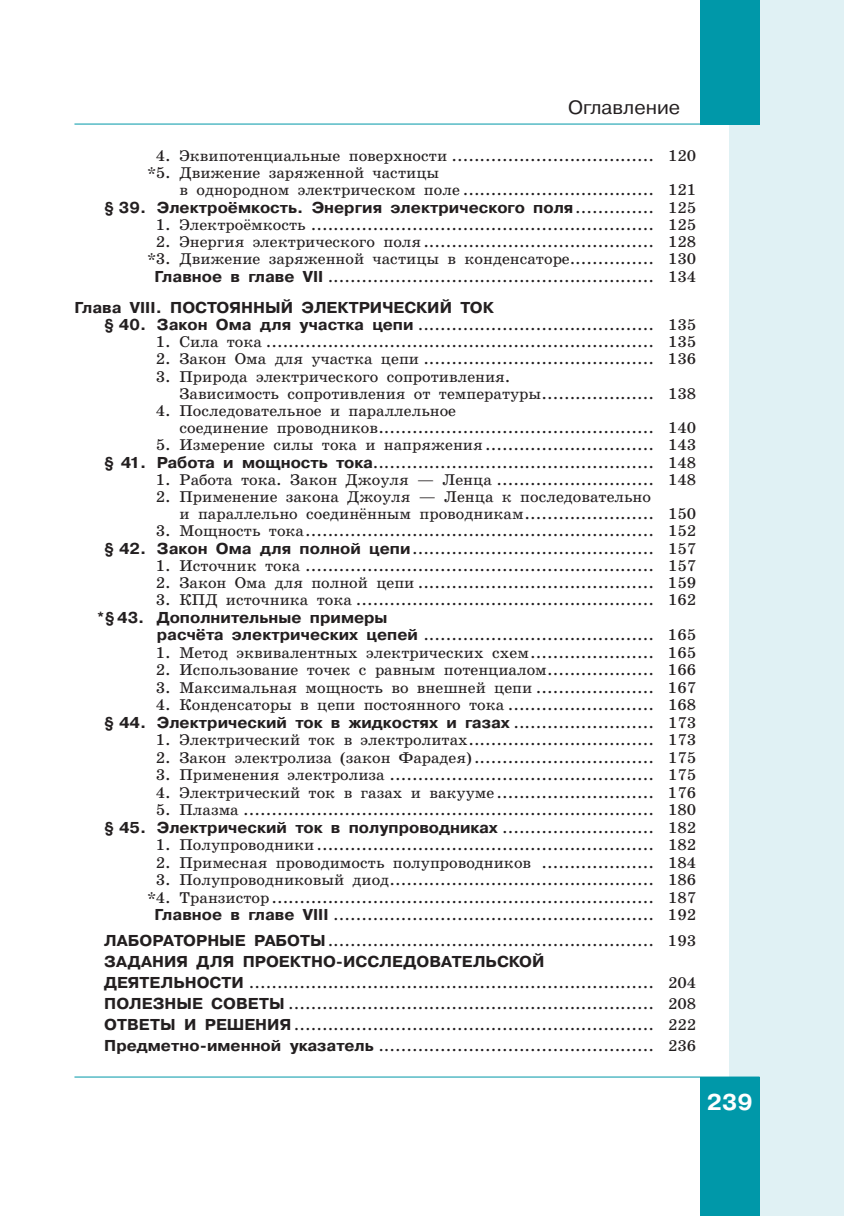
<style>
.page{position:relative;width:844px;height:1216px;background:#fff}
.page>*{position:absolute;margin:0;border:0;box-sizing:border-box;transform-origin:0 0}
.t1{font:700 22.75px "Pragmatica C San Pin";color:#fff}
.t2{font:19.25px "Pragmatica C San Pin";color:#231f20}
.основной{font:15.75px/17.2px "School Book C San Pin";color:#231f20}
.основной-2{font:700 15.75px/17.5px "Pragmatica C San Pin";color:#231f20}
.s1{font-family:"School Book C San Pin";font-weight:400}
.s2{font-family:"Pragmatica C San Pin";font-weight:700}
</style>
<div class="page">
<div style="left:729px;top:0;width:114px;height:1215px;background:#e0f1f4"></div>
<div style="left:699px;top:1076px;width:60px;height:139px;background:#0098a9"></div>
<div style="left:699px;top:0;width:60px;height:124px;background:#0098a9"></div>
<hr style="left:74px;top:124px;width:685px;height:1px;background:#0098a9">
<hr style="left:74px;top:1076px;width:685px;height:1px;background:#0098a9">
<p class="t2" style="left:568px;top:97px;width:113px">Оглавление</p>
<p class="основной" style="left:156px;top:147px;width:542px">4. Эквипотенциальные поверхности .................................... 120</p>
<p class="основной" style="left:179px;top:164px;width:518px;text-indent:-32px">*5. Движение заряженной частицы<br>в однородном электрическом поле .................................. 121</p>
<p class="основной-2" style="left:104px;top:199px;width:593px">§ 39. Электроёмкость. Энергия электрического поля<span class="s1">.............. 125</span></p>
<p class="основной" style="left:156px;top:216px;width:542px">1. Электроёмкость ............................................................. 125</p>
<p class="основной" style="left:156px;top:233px;width:542px">2. Энергия электрического поля......................................... 128</p>
<p class="основной" style="left:147px;top:251px;width:550px">*3. Движение заряженной частицы в конденсаторе............... 130</p>
<p class="основной" style="left:154px;top:268px;width:543px"><span class="s2">Главное в главе VII</span> .......................................................... 134</p>
<p class="основной-2" style="left:74px;top:298px;width:421px">Глава VIII. ПОСТОЯННЫЙ ЭЛЕКТРИЧЕСКИЙ ТОК</p>
<p class="основной" style="left:104px;top:316px;width:593px"><span class="s2">§ 40. Закон Ома для участка цепи</span> .......................................... 135</p>
<p class="основной" style="left:156px;top:333px;width:542px">1. Сила тока ..................................................................... 135</p>
<p class="основной" style="left:156px;top:350px;width:542px">2. Закон Ома для участка цепи ......................................... 136</p>
<p class="основной" style="left:179px;top:368px;width:518px;text-indent:-24px">3. Природа электрического сопротивления.<br>Зависимость сопротивления от температуры.................... 138</p>
<p class="основной" style="left:179px;top:402px;width:518px;text-indent:-24px">4. Последовательное и параллельное<br>соединение проводников................................................. 140</p>
<p class="основной" style="left:156px;top:436px;width:542px">5. Измерение силы тока и напряжения .............................. 143</p>
<p class="основной" style="left:104px;top:454px;width:593px"><span class="s2">§ 41. Работа и мощность тока</span>.................................................. 148</p>
<p class="основной" style="left:156px;top:471px;width:542px">1. Работа тока. Закон Джоуля — Ленца ............................ 148</p>
<p class="основной" style="left:179px;top:488px;width:518px;text-indent:-24px">2. Применение закона Джоуля — Ленца к последовательно<br>и параллельно соединённым проводникам....................... 150</p>
<p class="основной" style="left:156px;top:522px;width:542px">3. Мощность тока.............................................................. 152</p>
<p class="основной" style="left:104px;top:540px;width:593px"><span class="s2">§ 42. Закон Ома для полной цепи</span>........................................... 157</p>
<p class="основной" style="left:156px;top:557px;width:542px">1. Источник тока .............................................................. 157</p>
<p class="основной" style="left:156px;top:574px;width:542px">2. Закон Ома для полной цепи .......................................... 159</p>
<p class="основной" style="left:156px;top:591px;width:542px">3. КПД источника тока ..................................................... 162</p>
<p class="основной-2" style="left:157px;top:608px;width:541px;text-indent:-60px">*§ 43. Дополнительные примеры<br>расчёта электрических цепей <span class="s1">......................................... 165</span></p>
<p class="основной" style="left:156px;top:644px;width:542px">1. Метод эквивалентных электрических схем...................... 165</p>
<p class="основной" style="left:156px;top:661px;width:542px">2. Использование точек с равным потенциалом................... 166</p>
<p class="основной" style="left:156px;top:679px;width:542px">3. Максимальная мощность во внешней цепи ..................... 167</p>
<p class="основной" style="left:156px;top:696px;width:542px">4. Конденсаторы в цепи постоянного тока .......................... 168</p>
<p class="основной-2" style="left:104px;top:713px;width:593px">§ 44. Электрический ток в жидкостях и газах <span class="s1">......................... 173</span></p>
<p class="основной" style="left:156px;top:731px;width:542px">1. Электрический ток в электролитах................................. 173</p>
<p class="основной" style="left:156px;top:749px;width:542px">2. Закон электролиза (закон Фарадея)................................ 175</p>
<p class="основной" style="left:156px;top:766px;width:542px">3. Применения электролиза ............................................... 175</p>
<p class="основной" style="left:156px;top:784px;width:542px">4. Электрический ток в газах и вакууме ............................ 176</p>
<p class="основной" style="left:156px;top:801px;width:542px">5. Плазма ......................................................................... 180</p>
<p class="основной-2" style="left:104px;top:818px;width:593px">§ 45. Электрический ток в полупроводниках <span class="s1">........................... 182</span></p>
<p class="основной" style="left:156px;top:836px;width:542px">1. Полупроводники............................................................ 182</p>
<p class="основной" style="left:156px;top:854px;width:542px">2. Примесная проводимость полупроводников .................... 184</p>
<p class="основной" style="left:156px;top:871px;width:542px">3. Полупроводниковый диод............................................... 186</p>
<p class="основной" style="left:147px;top:889px;width:550px">*4. Транзистор.................................................................... 187</p>
<p class="основной" style="left:154px;top:906px;width:543px"><span class="s2">Главное в главе VIII</span> ......................................................... 192</p>
<p class="основной" style="left:104px;top:932px;width:593px"><span class="s2">ЛАБОРАТОРНЫЕ РАБОТЫ</span>.......................................................... 193</p>
<p class="основной" style="left:104px;top:951px;width:593px;line-height:21px"><span class="s2">ЗАДАНИЯ ДЛЯ ПРОЕКТНО-ИССЛЕДОВАТЕЛЬСКОЙ<br>ДЕЯТЕЛЬНОСТИ</span> ........................................................................ 204</p>
<p class="основной" style="left:104px;top:995px;width:593px"><span class="s2">ПОЛЕЗНЫЕ СОВЕТЫ</span> ................................................................. 208</p>
<p class="основной" style="left:104px;top:1016px;width:593px"><span class="s2">ОТВЕТЫ И РЕШЕНИЯ</span> ................................................................ 222</p>
<p class="основной" style="left:104px;top:1037px;width:593px"><span class="s2">Предметно-именной указатель</span> ................................................. 236</p>
<h1 class="t1" style="left:706px;top:1089px;width:47px">239</h1>
</div>
